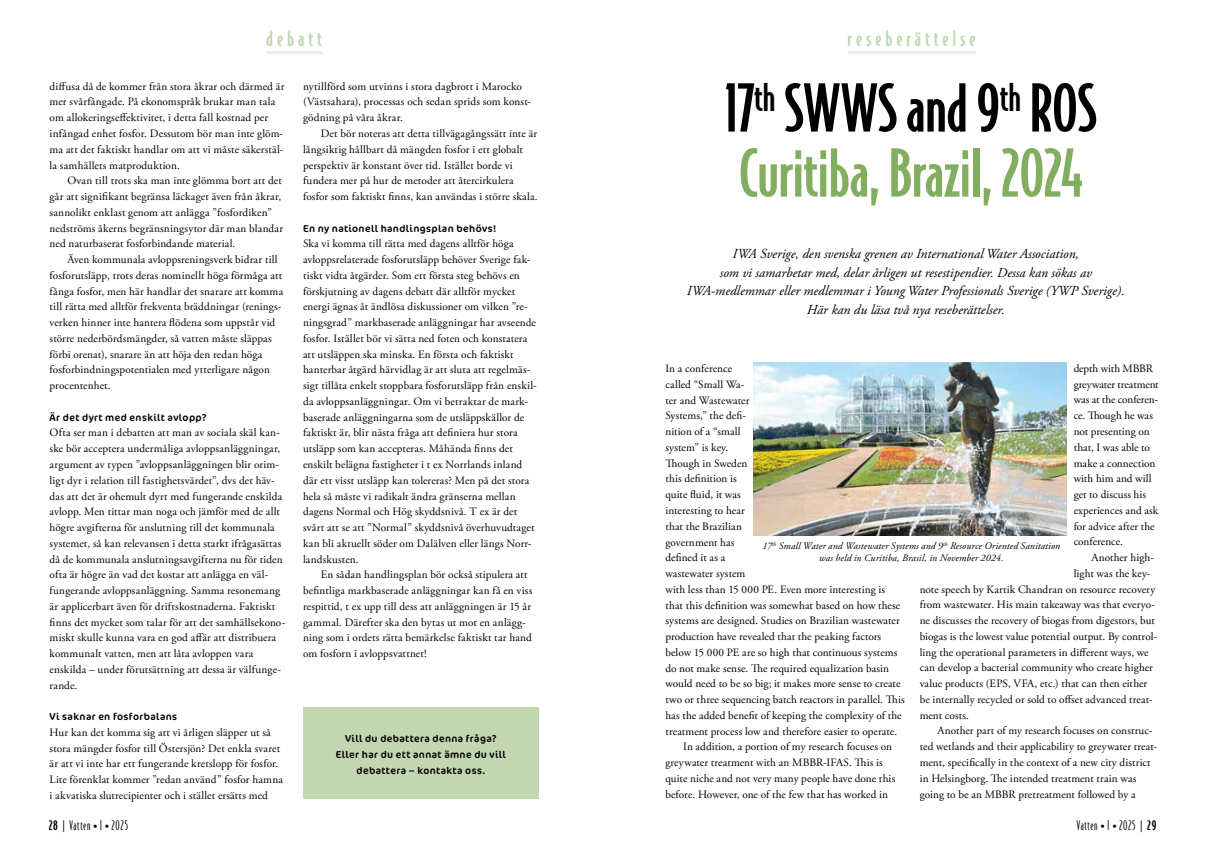
<style>
.page{position:relative;width:1205px;height:851px;background:#fff}
.page>*{position:absolute;margin:0;border:0;box-sizing:border-box;transform-origin:0 0}
.t1{font:500 62.5px/65px "Bodega Sans";letter-spacing:-.01em;color:#83ae60}
.t2{font:500 20px "Bodega Sans";letter-spacing:.2em;color:#c2d6b0}
.t3{font:italic 13.75px/18.8px "Adobe Garamond Pro";color:#000;text-align:center}
.t4{font:300 12.5px "Bodega Sans";letter-spacing:.05em;color:#000}
.t5{font:11.25px/15.8px "Adobe Garamond Pro";letter-spacing:.01em;color:#000}
.t6{font:10px/15.8px "Cocon Pro";letter-spacing:.04em;color:#000;text-align:center}
.t7{font:italic 10px/12.5px "Adobe Garamond Pro";letter-spacing:.01em;color:#000;text-align:center}
.s1{color:#000}
.s2{font-weight:500}
.s3{font-family:"Adobe Garamond Pro";font-weight:400;font-size:11.25px}
</style>
<div class="page">
<hr style="left:848px;top:51px;width:128px;height:3px;background:#e7efdf">
<hr style="left:266px;top:51px;width:57px;height:3px;background:#e7efdf">
<img style="left:753px;top:362px;width:313px;height:173px">
<div style="left:303px;top:707px;width:236px;height:91px;background:#c2d6b0"></div>
<h2 class="t2" style="left:266px;top:27px;width:57px">debatt</h2>
<h2 class="t2" style="left:847px;top:27px;width:130px">reseberättelse</h2>
<p class="t5" style="left:50px;top:79px;width:236px">diffusa då de kommer från stora åkrar och därmed är mer svårfångade. På ekonomspråk brukar man tala om allokeringseffektivitet, i detta fall kostnad per infångad enhet fosfor. Dessutom bör man inte glöm&shy;ma att det faktiskt handlar om att vi måste säkerstäl&shy;la samhällets matproduktion.</p>
<p class="t5" style="left:50px;top:173px;width:235px;text-indent:18px">Ovan till trots ska man inte glömma bort att det går att signifikant begränsa läckaget även från åkrar, sannolikt enklast genom att anlägga ”fosfordiken” nedströms åkerns begränsningsytor där man blandar ned naturbaserat fosforbindande material.</p>
<p class="t5" style="left:50px;top:252px;width:235px;text-indent:18px">Även kommunala avloppsreningsverk bidrar till fosforutsläpp, trots deras nominellt höga förmåga att fånga fosfor, men här handlar det snarare att komma till rätta med alltför frekventa bräddningar (renings&shy;verken hinner inte hantera flödena som uppstår vid större nederbördsmängder, så vatten måste släppas förbi orenat), snarare än att höja den redan höga fosforbindningspotentialen med ytterligare någon procentenhet.</p>
<p class="t6" style="left:50px;top:409px;width:158px">Är det dyrt med enskilt avlopp?</p>
<p class="t5" style="left:50px;top:425px;width:237px">Ofta ser man i debatten att man av sociala skäl kan&shy;ske bör acceptera undermåliga avloppsanläggningar, argument av typen ”avloppsanläggningen blir orim&shy;ligt dyr i relation till fastighetsvärdet”, dvs det häv&shy;das att det är ohemult dyrt med fungerande enskilda avlopp. Men tittar man noga och jämför med de allt högre avgifterna för anslutning till det kommunala systemet, så kan relevansen i detta starkt ifrågasättas då de kommunala anslutningsavgifterna nu för tiden ofta är högre än vad det kostar att anlägga en väl&shy;fungerande avloppsanläggning. Samma resonemang är applicerbart även för driftskostnaderna. Faktiskt finns det mycket som talar för att det samhällsekono&shy;miskt skulle kunna vara en god affär att distribuera kommunalt vatten, men att låta avloppen vara enskilda – under förutsättning att dessa är välfunge&shy;rande.</p>
<p class="t6" style="left:50px;top:708px;width:129px">Vi saknar en fosforbalans</p>
<p class="t5" style="left:50px;top:724px;width:235px">Hur kan det komma sig att vi årligen släpper ut så stora mängder fosfor till Östersjön? Det enkla svaret är att vi inte har ett fungerande kretslopp för fosfor.<br>Lite förenklat kommer ”redan använd” fosfor hamna i akvatiska slutrecipienter och i stället ersätts med</p>
<p class="t5" style="left:303px;top:79px;width:230px">nytillförd som utvinns i stora dagbrott i Marocko (Västsahara), processas och sedan sprids som konst&shy;gödning på våra åkrar.</p>
<p class="t5" style="left:303px;top:126px;width:236px;text-indent:18px">Det bör noteras att detta tillvägagångssätt inte är långsiktig hållbart då mängden fosfor i ett globalt perspektiv är konstant över tid. Istället borde vi fundera mer på hur de metoder att återcirkulera fosfor som faktiskt finns, kan användas i större skala.</p>
<p class="t6" style="left:303px;top:220px;width:195px">En ny nationell handlingsplan behövs!</p>
<p class="t5" style="left:303px;top:236px;width:235px">Ska vi komma till rätta med dagens alltför höga avloppsrelaterade fosforutsläpp behöver Sverige fak&shy;tiskt vidta åtgärder. Som ett första steg behövs en förskjutning av dagens debatt där alltför mycket energi ägnas åt ändlösa diskussioner om vilken ”re&shy;ningsgrad” markbaserade anläggningar har avseende fosfor. Istället bör vi sätta ned foten och konstatera att utsläppen ska minska. En första och faktiskt hanterbar åtgärd härvidlag är att sluta att regelmäs&shy;sigt tillåta enkelt stoppbara fosforutsläpp från enskil&shy;da avloppsanläggningar. Om vi betraktar de mark&shy;baserade anläggningarna som de utsläppskällor de faktiskt är, blir nästa fråga att definiera hur stora utsläpp som kan accepteras. Måhända finns det enskilt belägna fastigheter i t ex Norrlands inland där ett visst utsläpp kan tolereras? Men på det stora hela så måste vi radikalt ändra gränserna mellan dagens Normal och Hög skyddsnivå. T ex är det svårt att se att ”Normal” skyddsnivå överhuvudtaget kan bli aktuellt söder om Dalälven eller längs Norr&shy;landskusten.</p>
<p class="t5" style="left:303px;top:567px;width:231px;text-indent:18px">En sådan handlingsplan bör också stipulera att befintliga markbaserade anläggningar kan få en viss respittid, t ex upp till dess att anläggningen är 15 år gammal. Därefter ska den bytas ut mot en anlägg&shy;ning som i ordets rätta bemärkelse faktiskt tar hand om fosforn i avloppsvattnet!</p>
<p class="t6" style="left:336px;top:730px;width:171px">Vill du debattera denna fråga?<br>Eller har du ett annat ämne du vill debattera – kontakta oss.</p>
<h1 class="t1" style="left:724px;top:74px;width:375px"><span class="s1">17</span><sup>th</sup> <span class="s1">SWWS and 9</span><sup>th</sup> <span class="s1">ROS<br></span>Curitiba, Brazil, 2024</h1>
<p class="t3" style="left:687px;top:244px;width:439px">IWA Sverige, den svenska grenen av International Water Association,<br>som vi samarbetar med, delar årligen ut resestipendier. Dessa kan sökas av IWA-medlemmar eller medlemmar i Young Water Professionals Sverige (YWP Sverige).<br>Här kan du läsa två nya reseberättelser.</p>
<p class="t5" style="left:1073px;top:361px;width:87px">depth with MBBR greywater treatment was at the conferen&shy;ce. Though he was not presenting on that, I was able to make a connection with him and will get to discuss his experiences and ask for advice after the conference.</p>
<p class="t5" style="left:1091px;top:550px;width:64px">Another high-</p>
<p class="t5" style="left:1073px;top:565px;width:78px">light was the key-</p>
<p class="t5" style="left:919px;top:581px;width:237px">note speech by Kartik Chandran on resource recovery</p>
<p class="t5" style="left:919px;top:597px;width:237px">from wastewater. His main takeaway was that everyo-</p>
<p class="t5" style="left:919px;top:613px;width:237px">ne discusses the recovery of biogas from digestors, but</p>
<p class="t5" style="left:919px;top:628px;width:239px">biogas is the lowest value potential output. By control-</p>
<p class="t5" style="left:919px;top:644px;width:231px">ling the operational parameters in different ways, we</p>
<p class="t5" style="left:919px;top:660px;width:235px">can develop a bacterial community who create higher</p>
<p class="t5" style="left:919px;top:676px;width:229px">value products (EPS, VFA, etc.) that can then either</p>
<p class="t5" style="left:919px;top:691px;width:234px">be internally recycled or sold to offset advanced treat-</p>
<p class="t5" style="left:919px;top:707px;width:51px">ment costs.</p>
<p class="t5" style="left:937px;top:723px;width:217px">Another part of my research focuses on construc-</p>
<p class="t5" style="left:919px;top:739px;width:239px">ted wetlands and their applicability to greywater treat-</p>
<p class="t5" style="left:919px;top:754px;width:232px">ment, specifically in the context of a new city district</p>
<p class="t5" style="left:919px;top:770px;width:218px">in Helsingborg. The intended treatment train was</p>
<p class="t5" style="left:919px;top:786px;width:217px">going to be an MBBR pretreatment followed by a</p>
<p class="t5" style="left:665px;top:361px;width:68px">In a conference</p>
<p class="t5" style="left:665px;top:377px;width:80px">called “Small Wa-</p>
<p class="t5" style="left:665px;top:392px;width:86px">ter and Wastewater</p>
<p class="t5" style="left:665px;top:408px;width:82px">Systems,” the defi-</p>
<p class="t5" style="left:665px;top:424px;width:77px">nition of a “small</p>
<p class="t5" style="left:665px;top:440px;width:64px">system” is key.</p>
<p class="t5" style="left:665px;top:455px;width:84px">Though in Sweden</p>
<p class="t5" style="left:665px;top:471px;width:73px">this definition is</p>
<p class="t5" style="left:665px;top:487px;width:77px">quite fluid, it was</p>
<p class="t5" style="left:665px;top:503px;width:81px">interesting to hear</p>
<p class="t5" style="left:665px;top:518px;width:78px">that the Brazilian</p>
<p class="t5" style="left:665px;top:534px;width:71px">government has</p>
<p class="t5" style="left:665px;top:550px;width:61px">defined it as a</p>
<p class="t5" style="left:665px;top:566px;width:82px">wastewater system</p>
<p class="t5" style="left:665px;top:581px;width:221px">with less than 15 000 PE. Even more interesting is</p>
<p class="t5" style="left:665px;top:597px;width:236px">that this definition was somewhat based on how these</p>
<p class="t5" style="left:665px;top:613px;width:236px">systems are designed. Studies on Brazilian wastewater</p>
<p class="t5" style="left:665px;top:629px;width:217px">production have revealed that the peaking factors</p>
<p class="t5" style="left:665px;top:644px;width:234px">below 15 000 PE are so high that continuous systems</p>
<p class="t5" style="left:665px;top:660px;width:225px">do not make sense. The required equalization basin</p>
<p class="t5" style="left:665px;top:676px;width:237px">would need to be so big; it makes more sense to create</p>
<p class="t5" style="left:665px;top:692px;width:241px">two or three sequencing batch reactors in parallel. This</p>
<p class="t5" style="left:665px;top:707px;width:238px">has the added benefit of keeping the complexity of the</p>
<p class="t5" style="left:665px;top:723px;width:233px">treatment process low and therefore easier to operate.</p>
<p class="t5" style="left:683px;top:739px;width:210px">In addition, a portion of my research focuses on</p>
<p class="t5" style="left:665px;top:755px;width:219px">greywater treatment with an MBBR-IFAS. This is</p>
<p class="t5" style="left:665px;top:770px;width:231px">quite niche and not very many people have done this</p>
<p class="t5" style="left:665px;top:786px;width:224px">before. However, one of the few that has worked in</p>
<p class="t7" style="left:762px;top:539px;width:299px">17<sup>th</sup> Small Water and Wastewater Systems and 9<sup>th</sup> Resource Oriented Sanitation was held in Curitiba, Brasil, in November 2024.</p>
<p class="t4" style="left:49px;top:818px;width:81px"><span class="s2">28</span> | Vatten <span class="s3">•</span> 1 <span class="s3">•</span> 2025</p>
<p class="t4" style="left:1077px;top:818px;width:81px">Vatten <span class="s3">•</span> 1 <span class="s3">•</span> 2025 | <span class="s2">29</span></p>
</div>
